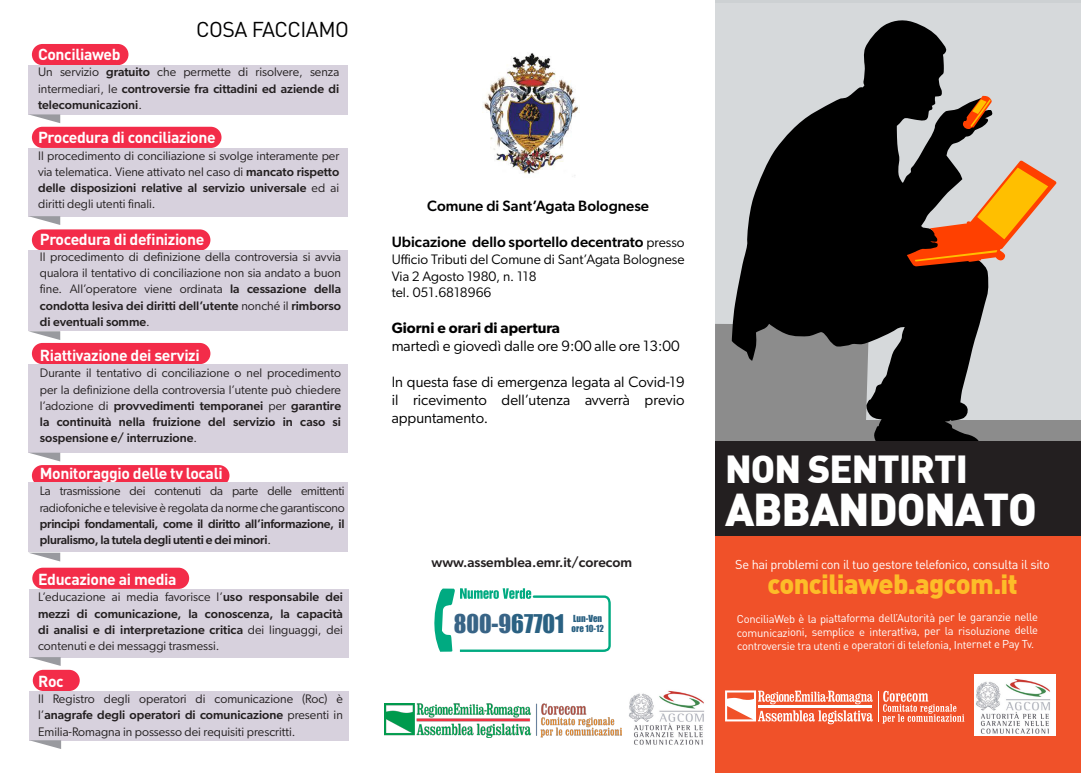
<style>
.page{position:relative;width:1081px;height:773px;background:#fff}
.page>*{position:absolute;margin:0;border:0;box-sizing:border-box;transform-origin:0 0}
.t1{font:900 45px "DIN";letter-spacing:-.025em;color:#fff}
.t2{font:900 38.25px "DIN";letter-spacing:-.025em;color:#fff}
.t3{font:900 27.25px "DIN";letter-spacing:-.025em;color:#fdbd28}
.t4{font:23.75px "Impact";color:#386486}
.t5{font:21.25px "DIN";letter-spacing:-.025em;color:#000001}
.t6{font:700 15.75px "DIN";letter-spacing:-.025em;color:#fff}
.t7{font:15px/18px "Gibson";color:#000001;text-align:justify}
.t8{font:500 15px "Gibson";color:#000001}
.t9{font:600 15px "Gibson";color:#000001}
.t10{font:13.75px/16.5px "Gibson";color:#000001}
.t11{font:500 13.75px "Gibson";color:#231f20}
.t12{font:12.75px "DIN";letter-spacing:-.025em;color:#fff}
.t13{font:12.38px/16.2px "Gibson";color:#231f20;text-align:justify}
.t14{font:500 12.38px/16.2px "Gibson";color:#231f20;text-align:justify}
.t15{font:11.25px/13.6px "DIN";letter-spacing:-.035em;color:#fff;text-align:justify}
.t16{font:9px/10.6px "Impact";color:#2a6182}
.s1{font-weight:400}
.s2{font-weight:500}
.s3{font-weight:400;font-size:13.75px}
.s4{font-size:23.62px;color:#2a6182}
</style>
<div class="page">
<div style="left:715px;top:0;width:366px;height:14px;background:#cdd1d3"></div>
<div style="left:33px;top:669px;width:47px;height:22px;background:#f32c49;border-radius:11px"></div>
<div style="left:29px;top:691px;width:320px;height:49px;background:#d7d1dd"></div>
<svg style="left:29px;top:740px;width:32px;height:9px"></svg>
<div style="left:32px;top:567px;width:157px;height:21px;background:#f32c49;border-radius:11px"></div>
<div style="left:29px;top:588px;width:320px;height:69px;background:#d7d1dd"></div>
<svg style="left:29px;top:657px;width:32px;height:8px"></svg>
<div style="left:32px;top:465px;width:197px;height:21px;background:#f32c49;border-radius:11px"></div>
<div style="left:28px;top:482px;width:320px;height:70px;background:#d7d1dd"></div>
<svg style="left:29px;top:552px;width:31px;height:9px"></svg>
<div style="left:32px;top:229px;width:178px;height:21px;background:#f32c49;border-radius:11px"></div>
<div style="left:28px;top:250px;width:320px;height:81px;background:#d7d1dd"></div>
<svg style="left:29px;top:331px;width:31px;height:9px"></svg>
<div style="left:32px;top:44px;width:96px;height:21px;background:#f32c49;border-radius:11px"></div>
<div style="left:32px;top:127px;width:189px;height:21px;background:#f32c49;border-radius:11px"></div>
<div style="left:715px;top:3px;width:366px;height:534px;background:#d6d9db"></div>
<svg style="left:715px;top:324px;width:366px;height:117px"></svg>
<svg style="left:732px;top:20px;width:261px;height:421px;fill:#000"></svg>
<svg style="left:963px;top:96px;width:29px;height:33px"></svg>
<svg style="left:907px;top:161px;width:150px;height:105px"></svg>
<div style="left:715px;top:536px;width:366px;height:236px;background:#f05129"></div>
<div style="left:715px;top:441px;width:366px;height:95px;background:#231f20"></div>
<hr style="left:878px;top:691px;width:1px;height:30px;background:#fff">
<svg style="left:725px;top:690px;width:148px;height:34px"></svg>
<svg style="left:882px;top:690px;width:82px;height:33px"></svg>
<img style="left:974px;top:674px;width:81px;height:61px">
<img style="left:629px;top:690px;width:75px;height:55px">
<img style="left:384px;top:703px;width:237px;height:34px">
<div style="left:28px;top:65px;width:320px;height:49px;background:#d7d1dd"></div>
<div style="left:28px;top:148px;width:320px;height:68px;background:#d7d1dd"></div>
<svg style="left:28px;top:114px;width:32px;height:9px"></svg>
<svg style="left:28px;top:216px;width:32px;height:9px"></svg>
<svg style="left:434px;top:588px;width:177px;height:63px"></svg>
<img style="left:483px;top:53px;width:97px;height:123px">
<div style="left:32px;top:343px;width:178px;height:21px;background:#f32c49;border-radius:11px"></div>
<div style="left:28px;top:364px;width:320px;height:88px;background:#d7d1dd"></div>
<svg style="left:28px;top:452px;width:32px;height:9px"></svg>
<p class="t5" style="left:196px;top:16px;width:154px">COSA FACCIAMO</p>
<p class="t6" style="left:38px;top:44px;width:84px">Conciliaweb</p>
<p class="t14" style="left:38px;top:64px;width:303px"><span class="s1">Un servizio</span> gratuito <span class="s1">che permette di risolvere, senza intermediari, le</span> controversie fra cittadini ed aziende di telecomunicazioni<span class="s1">.</span></p>
<p class="t6" style="left:38px;top:127px;width:179px">Procedura di conciliazione</p>
<p class="t13" style="left:38px;top:147px;width:303px">Il procedimento di conciliazione si svolge interamente per via telematica. Viene attivato nel caso di <span class="s2">mancato rispetto delle disposizioni relative al servizio universale</span> ed ai diritti degli utenti finali.</p>
<p class="t6" style="left:40px;top:229px;width:166px">Procedura di definizione</p>
<p class="t13" style="left:40px;top:248px;width:303px">Il procedimento di definizione della controversia si avvia qualora il tentativo di conciliazione non sia andato a buon fine. All’operatore viene ordinata <span class="s2">la cessazione della condotta lesiva dei diritti dell’utente</span> nonché il <span class="s2">rimborso di eventuali somme</span>.</p>
<p class="t6" style="left:40px;top:345px;width:161px">Riattivazione dei servizi</p>
<p class="t13" style="left:40px;top:365px;width:303px">Durante il tentativo di conciliazione o nel procedimento per la definizione della controversia l’utente può chiedere l’adozione di <span class="s2">provvedimenti temporanei</span> per <span class="s2">garantire la continuità nella fruizione del servizio in caso si sospensione e/ interruzione</span>.</p>
<p class="t6" style="left:40px;top:463px;width:184px">Monitoraggio delle tv locali</p>
<p class="t13" style="left:40px;top:483px;width:306px">La trasmissione dei contenuti da parte delle emittenti radiofoniche e televisive è regolata da norme che garantiscono <span class="s2">principi fondamentali, come il diritto all’informazione, il pluralismo, la tutela degli utenti e dei minori</span>.</p>
<p class="t6" style="left:38px;top:569px;width:140px">Educazione ai media</p>
<p class="t14" style="left:38px;top:588px;width:306px"><span class="s1">L’educazione ai media favorisce l’</span>uso responsabile dei mezzi di comunicazione, la conoscenza, la capacità di analisi e di interpretazione critica <span class="s1">dei linguaggi, dei contenuti e dei messaggi trasmessi.</span></p>
<p class="t6" style="left:38px;top:671px;width:27px">Roc</p>
<p class="t13" style="left:38px;top:690px;width:306px">Il Registro degli operatori di comunicazione (Roc) è l’<span class="s2">anagrafe degli operatori di comunicazione</span> presenti in Emilia-Romagna in possesso dei requisiti prescritti.</p>
<p class="t8" style="left:427px;top:197px;width:223px">Comune di Sant’Agata Bolognese</p>
<p class="t8" style="left:392px;top:233px;width:294px">Ubicazione dello sportello decentrato <span class="s3">presso</span></p>
<p class="t10" style="left:392px;top:251px;width:294px">Ufficio Tributi del Comune di Sant’Agata Bolognese<br>Via 2 Agosto 1980, n. 118</p>
<p class="t10" style="left:392px;top:284px;width:101px">tel. 051.6818966</p>
<p class="t9" style="left:392px;top:319px;width:170px">Giorni e orari di apertura</p>
<p class="t7" style="left:392px;top:336px;width:289px">martedì e giovedì dalle ore 9:00 alle ore 13:00</p>
<p class="t7" style="left:392px;top:372px;width:294px">In questa fase di emergenza legata al Covid-19 il ricevimento dell’utenza avverrà previo appuntamento.</p>
<p class="t11" style="left:431px;top:554px;width:202px">www.assemblea.emr.it/corecom</p>
<h3 class="t4" style="left:454px;top:605px;width:112px">800-9<span class="s4">67701</span></h3>
<p class="t16" style="left:572px;top:612px;width:34px">Lun-Ven ore 10-12</p>
<p class="t2" style="left:725px;top:444px;width:244px">NON SENTIRTI</p>
<p class="t1" style="left:725px;top:480px;width:313px">ABBANDONATO</p>
<p class="t12" style="left:735px;top:556px;width:316px">Se hai problemi con il tuo gestore telefonico, consulta il sito</p>
<p class="t3" style="left:767px;top:566px;width:252px">conciliaweb.agcom.it</p>
<p class="t15" style="left:737px;top:610px;width:303px">ConciliaWeb è la piattaforma dell’Autorità per le garanzie nelle comunicazioni, semplice e interattiva, per la risoluzione delle controversie tra utenti e operatori di telefonia, Internet e Pay Tv.</p>
</div>
